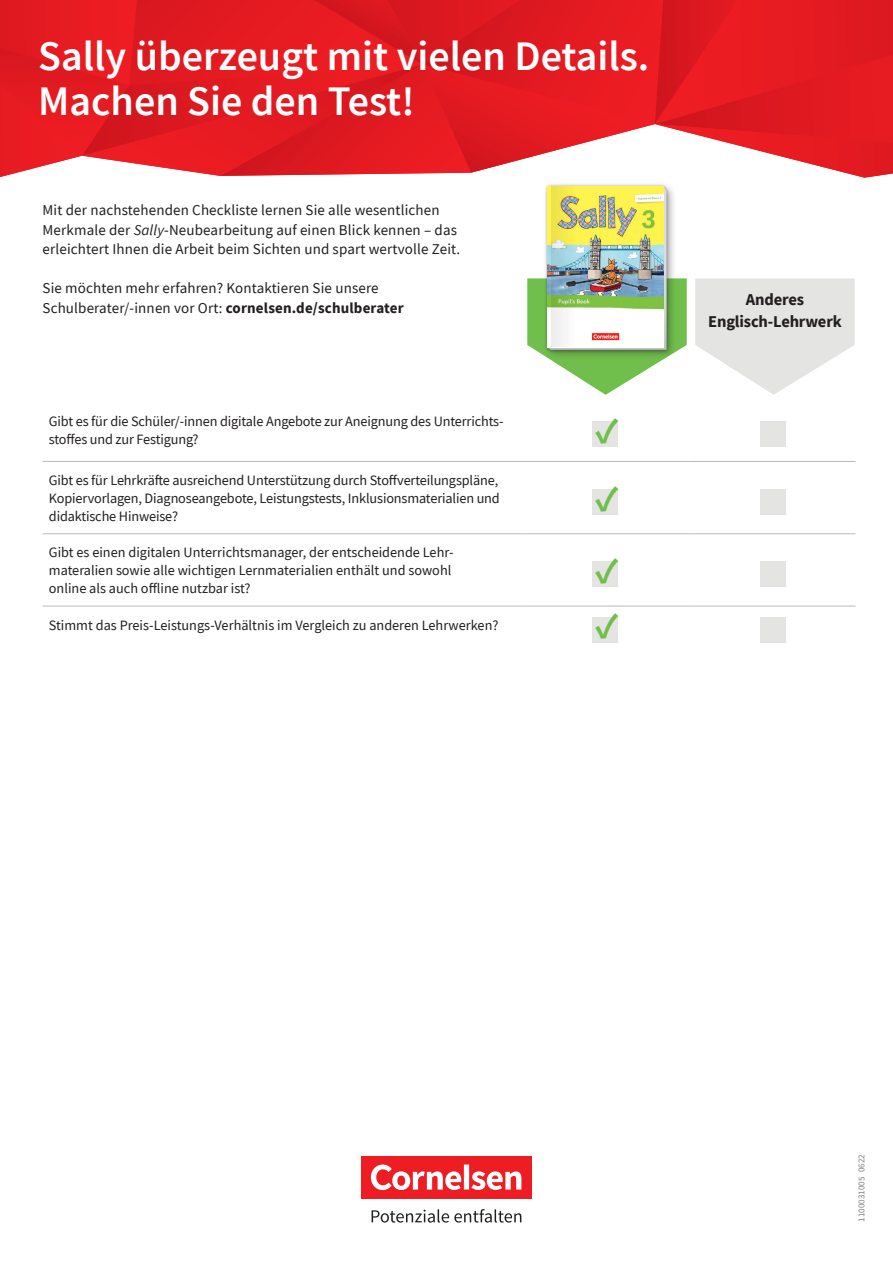
<style>
.page{position:relative;width:893px;height:1263px;background:#fff}
.page>*{position:absolute;margin:0;border:0;box-sizing:border-box;transform-origin:0 0}
.t1{font:600 42px/45px "CV Source Sans";color:#fff}
.t2{font:700 36px "CV Source Sans";color:#70bf4c}
.t3{font:700 16.5px/22.5px "CV Source Sans";letter-spacing:-.01em;color:#231f20;text-align:center}
.t4{font:15px/19.5px "CV Source Sans";letter-spacing:.01em;color:#231f20}
.t5{font:14.25px/18px "CV Source Sans";color:#231f20}
.t6{font:9px "CV Source Sans";color:#808285}
.s1{font-style:italic}
.s2{font-weight:700}
</style>
<div class="page">
<div style="left:592px;top:421px;width:26px;height:25px;background:#e4e4e3"></div>
<div style="left:592px;top:489px;width:26px;height:25px;background:#e4e4e3"></div>
<div style="left:592px;top:561px;width:26px;height:26px;background:#e4e4e3"></div>
<div style="left:592px;top:617px;width:26px;height:25px;background:#e4e4e3"></div>
<div style="left:761px;top:421px;width:25px;height:25px;background:#e4e4e3"></div>
<div style="left:761px;top:489px;width:25px;height:25px;background:#e4e4e3"></div>
<div style="left:761px;top:561px;width:25px;height:26px;background:#e4e4e3"></div>
<div style="left:761px;top:617px;width:25px;height:25px;background:#e4e4e3"></div>
<svg style="left:0;top:0;width:893px;height:178px;background:#e52f35"></svg>
<hr style="left:43px;top:533px;width:481px;height:1px;background:#bbbbbc">
<hr style="left:524px;top:533px;width:166px;height:1px;background:#bbbbbc">
<hr style="left:690px;top:533px;width:165px;height:1px;background:#bbbbbc">
<hr style="left:43px;top:606px;width:481px;height:1px;background:#bbbbbc">
<hr style="left:524px;top:606px;width:166px;height:1px;background:#bbbbbc">
<hr style="left:690px;top:606px;width:165px;height:1px;background:#bbbbbc">
<hr style="left:43px;top:461px;width:481px;height:1px;background:#bbbbbc">
<hr style="left:524px;top:461px;width:166px;height:1px;background:#bbbbbc">
<hr style="left:690px;top:461px;width:165px;height:1px;background:#bbbbbc">
<svg style="left:695px;top:278px;width:160px;height:117px"></svg>
<svg style="left:527px;top:187px;width:160px;height:208px"></svg>
<img style="left:548px;top:187px;width:115px;height:160px">
<img style="left:551px;top:187px;width:26px;height:160px">
<div style="left:361px;top:1157px;width:170px;height:42px;background:#ee1d23"></div>
<svg style="left:371px;top:1164px;width:150px;height:26px"></svg>
<svg style="left:372px;top:1209px;width:149px;height:13px"></svg>
<h1 class="t1" style="left:38px;top:33px;width:613px">Sally überzeugt mit vielen Details.<br>Machen Sie den Test!</h1>
<p class="t4" style="left:43px;top:201px;width:419px">Mit der nachstehenden Checkliste lernen Sie alle wesentlichen<br>Merkmale der <span class="s1">Sally</span>-Neubearbeitung auf einen Blick kennen – das erleichtert Ihnen die Arbeit beim Sichten und spart wertvolle Zeit.</p>
<p class="t4" style="left:43px;top:279px;width:363px">Sie möchten mehr erfahren? Kontaktieren Sie unsere<br>Schulberater/-innen vor Ort: <span class="s2">cornelsen.de/schulberater</span></p>
<p class="t5" style="left:49px;top:412px;width:456px">Gibt es für die Schüler/-innen digitale Angebote zur Aneignung des Unterrichts&shy;stoffes und zur Festigung?</p>
<h2 class="t2" style="left:595px;top:407px;width:25px">✓</h2>
<p class="t5" style="left:49px;top:471px;width:452px;text-align:justify">Gibt es für Lehrkräfte ausreichend Unterstützung durch Stoffverteilungspläne, Kopiervorlagen, Diagnoseangebote, Leistungstests, Inklusionsmaterialien und didaktische Hinweise?</p>
<h2 class="t2" style="left:595px;top:475px;width:25px">✓</h2>
<p class="t5" style="left:49px;top:543px;width:406px">Gibt es einen digitalen Unterrichtsmanager, der entscheidende Lehr&shy;materalien sowie alle wichtigen Lernmaterialien enthält und sowohl online als auch offline nutzbar ist?</p>
<h2 class="t2" style="left:595px;top:547px;width:25px">✓</h2>
<p class="t5" style="left:49px;top:616px;width:451px">Stimmt das Preis-Leistungs-Verhältnis im Vergleich zu anderen Lehrwerken?</p>
<h2 class="t2" style="left:595px;top:602px;width:25px">✓</h2>
<p class="t3" style="left:708px;top:288px;width:135px">Anderes<br>Englisch-Lehrwerk</p>
<p class="t6" style="left:856px;top:1222px;width:69px;rotate:-90deg">1100031005 0622</p>
</div>
